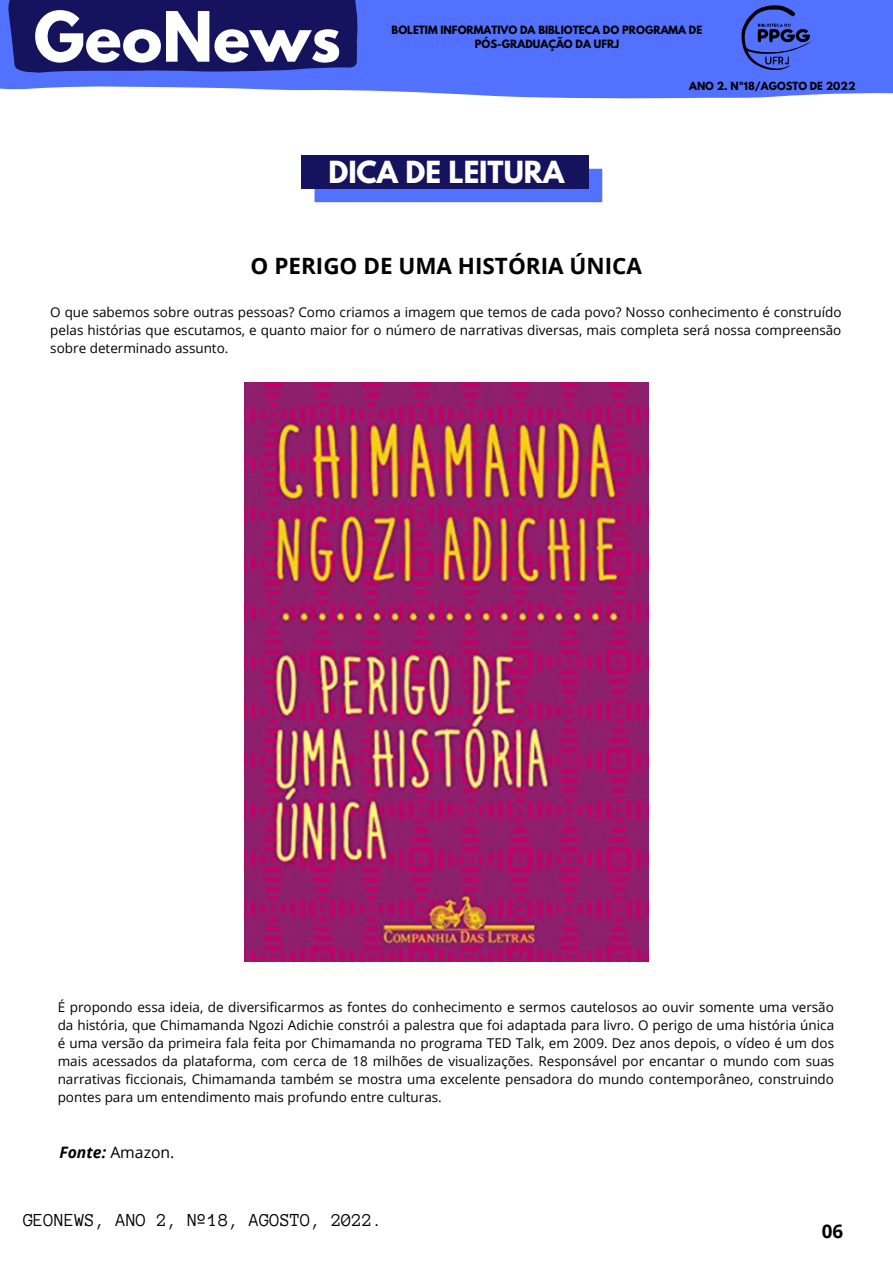
<style>
.page{position:relative;width:893px;height:1264px;background:#fff}
.page>*{position:absolute;margin:0;border:0;box-sizing:border-box;transform-origin:0 0}
.t1{font:700 61.35px "League Spartan";color:#fff}
.t2{font:700 27px "League Spartan";color:#fff}
.t3{font:700 22.5px "Open Sans";color:#000}
.t4{font:18.75px "Anonymous Pro";color:#000}
.t5{font:700 18.75px "Open Sans";color:#000}
.t6{font:15.75px "Open Sans";color:#000}
.t7{font:13.5px/18px "Open Sans";color:#000;text-align:justify}
.t8{font:700 10.2px/13.5px "League Spartan";color:#000;text-align:center}
.t9{font:700 9.9px "League Spartan";color:#000}
.s1{font-weight:700;font-style:italic}
</style>
<div class="page">
<svg style="left:0;top:0;width:892px;height:166px"></svg>
<svg style="left:4px;top:0;width:357px;height:92px;background:#2b3187"></svg>
<svg style="left:741px;top:5px;width:70px;height:65px;background:#3f57c5"></svg>
<svg style="left:314px;top:169px;width:288px;height:33px;background:#4e6af3"></svg>
<div style="left:301px;top:155px;width:287px;height:33px;background:#15135d"></div>
<img style="left:244px;top:382px;width:404px;height:579px">
<h1 class="t1" style="left:34px;top:6px;width:308px">GeoNews</h1>
<p class="t8" style="left:391px;top:25px;width:312px">BOLETIM INFORMATIVO DA BIBLIOTECA DO PROGRAMA DE<br>PÓS-GRADUAÇÃO DA UFRJ</p>
<p class="t9" style="left:689px;top:81px;width:168px">ANO 2. Nº18/AGOSTO DE 2022</p>
<h2 class="t2" style="left:328px;top:158px;width:237px">DICA DE LEITURA</h2>
<h3 class="t3" style="left:250px;top:250px;width:393px">O PERIGO DE UMA HISTÓRIA ÚNICA</h3>
<p class="t7" style="left:50px;top:302px;width:792px">O que sabemos sobre outras pessoas? Como criamos a imagem que temos de cada povo? Nosso conhecimento é construído pelas histórias que escutamos, e quanto maior for o número de narrativas diversas, mais completa será nossa compreensão sobre determinado assunto.</p>
<p class="t7" style="left:58px;top:998px;width:778px">É propondo essa ideia, de diversificarmos as fontes do conhecimento e sermos cautelosos ao ouvir somente uma versão da história, que Chimamanda Ngozi Adichie constrói a palestra que foi adaptada para livro. O perigo de uma história única é uma versão da primeira fala feita por Chimamanda no programa TED Talk, em 2009. Dez anos depois, o vídeo é um dos mais acessados da plataforma, com cerca de 18 milhões de visualizações. Responsável por encantar o mundo com suas narrativas ficcionais, Chimamanda também se mostra uma excelente pensadora do mundo contemporâneo, construindo pontes para um entendimento mais profundo entre culturas.</p>
<p class="t6" style="left:59px;top:1141px;width:116px"><span class="s1">Fonte:</span> Amazon.</p>
<h3 class="t4" style="left:23px;top:1210px;width:361px">GEONEWS, ANO 2, Nº18, AGOSTO, 2022.</h3>
<h3 class="t5" style="left:821px;top:1218px;width:23px">06</h3>
</div>
